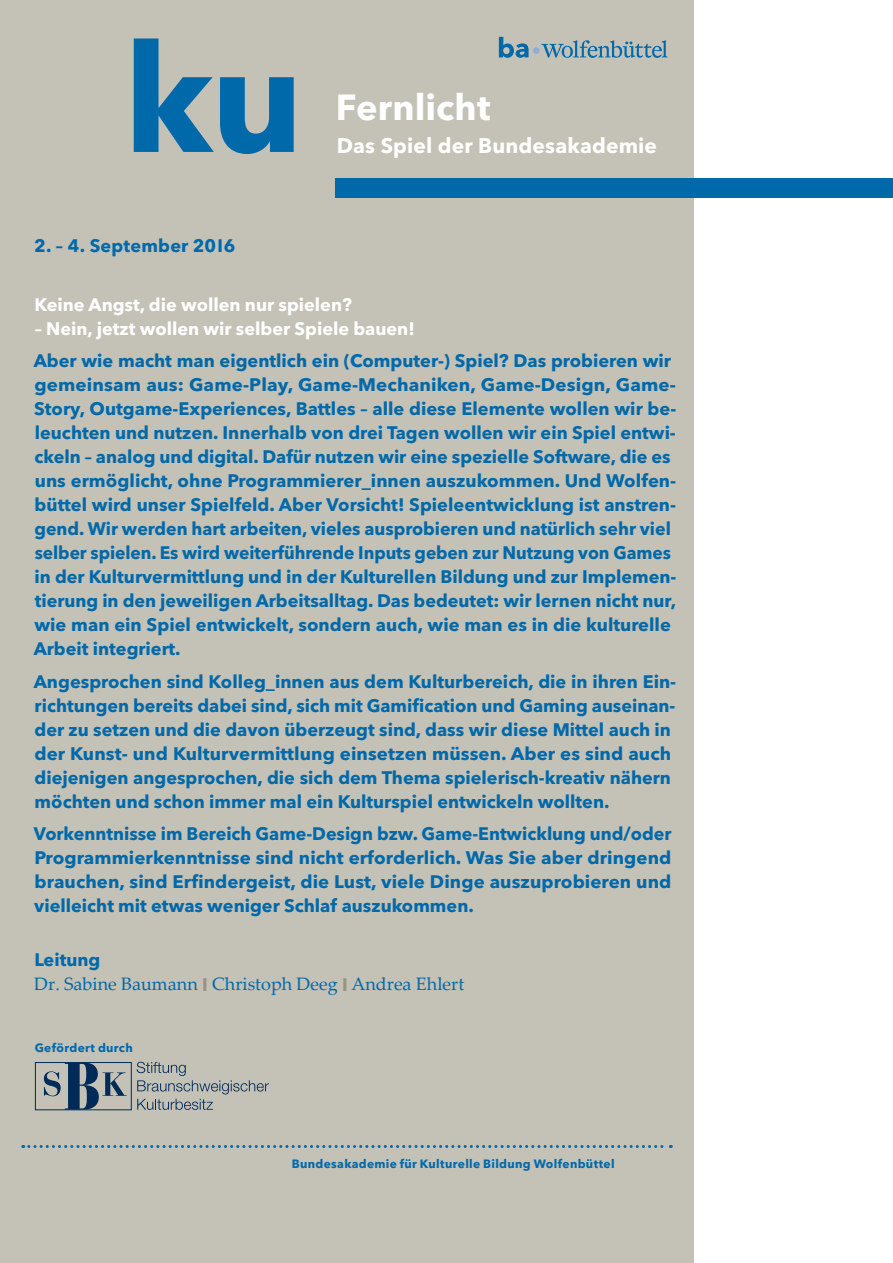
<style>
.page{position:relative;width:893px;height:1263px;background:#fff}
.page>*{position:absolute;margin:0;border:0;box-sizing:border-box;transform-origin:0 0}
.t1{font:700 150px "Avenir Next LT Pro Boldnew 01";color:#0069aa}
.t2{font:700 36px "Avenir Next LT Pro Boldnew 01";letter-spacing:.005em;color:#fff}
.t3{font:700 21px "Avenir Next LT Pro Boldnew 01";letter-spacing:.01em;color:#fff}
.t4{font:700 18px/24px "Avenir Next LT Pro Boldnew 01";color:#0069aa}
.t5{font:700 18px "Avenir Next LT Pro Boldnew 01";color:#fff}
.t6{font:18px "Palatino Linotype";color:#0069aa}
.t7{font:700 12px "Avenir Next LT Pro Boldnew 01";letter-spacing:.025em;color:#0069aa}
.s1{font-family:"Avenir Next LT Pro Boldnew 01";font-weight:700;color:#989482}
</style>
<div class="page">
<div style="left:0;top:0;width:693px;height:1263px;background:#c4c1b6"></div>
<svg style="left:499px;top:37px;width:30px;height:21px"></svg>
<div style="left:533px;top:47px;width:7px;height:7px;background:#8dafd6;border-radius:50%"></div>
<svg style="left:541px;top:40px;width:127px;height:18px"></svg>
<svg style="left:23px;top:1145px;width:648px;height:3px"></svg>
<div style="left:336px;top:178px;width:557px;height:19px;background:#0069aa"></div>
<svg style="left:44px;top:1064px;width:83px;height:44px"></svg>
<div style="left:35px;top:1062px;width:97px;height:48px;border:1px solid #002b58"></div>
<svg style="left:137px;top:1062px;width:132px;height:48px"></svg>
<h1 class="t1" style="left:124px;top:7px;width:181px">ku</h1>
<p class="t4" style="left:34px;top:234px;width:203px">2. – 4. September 2016</p>
<h2 class="t2" style="left:336px;top:85px;width:156px">Fernlicht</h2>
<p class="t3" style="left:337px;top:133px;width:322px">Das Spiel der Bundesakademie</p>
<p class="t5" style="left:34px;top:293px;width:319px">Keine Angst, die wollen nur spielen?</p>
<p class="t5" style="left:35px;top:317px;width:381px">– Nein, jetzt wollen wir selber Spiele bauen!</p>
<p class="t4" style="left:34px;top:349px;width:644px">Aber wie macht man eigentlich ein (Computer-) Spiel? Das probieren wir gemeinsam aus: Game-Play, Game-Mechaniken, Game-Design, Game-Story, Outgame-Experiences, Battles – alle diese Elemente wollen wir be&shy;leuchten und nutzen. Innerhalb von drei Tagen wollen wir ein Spiel entwi&shy;ckeln – analog und digital. Dafür nutzen wir eine spezielle Software, die es uns ermöglicht, ohne Programmierer_innen auszukommen. Und Wolfen&shy;büttel wird unser Spielfeld. Aber Vorsicht! Spieleentwicklung ist anstren&shy;gend. Wir werden hart arbeiten, vieles ausprobieren und natürlich sehr viel selber spielen. Es wird weiterführende Inputs geben zur Nutzung von Games in der Kulturvermittlung und in der Kulturellen Bildung und zur Implemen&shy;tierung in den jeweiligen Arbeitsalltag. Das bedeutet: wir lernen nicht nur, wie man ein Spiel entwickelt, sondern auch, wie man es in die kulturelle Arbeit integriert.</p>
<p class="t4" style="left:34px;top:669px;width:644px">Angesprochen sind Kolleg_innen aus dem Kulturbereich, die in ihren Ein&shy;richtungen bereits dabei sind, sich mit Gamification und Gaming auseinan&shy;der zu setzen und die davon überzeugt sind, dass wir diese Mittel auch in der Kunst- und Kulturvermittlung einsetzen müssen. Aber es sind auch diejenigen angesprochen, die sich dem Thema spielerisch-kreativ nähern möchten und schon immer mal ein Kulturspiel entwickeln wollten.</p>
<p class="t4" style="left:34px;top:822px;width:639px;text-align:justify">Vorkenntnisse im Bereich Game-Design bzw. Game-Entwicklung und/oder Programmierkenntnisse sind nicht erforderlich. Was Sie aber dringend brauchen, sind Erfindergeist, die Lust, viele Dinge auszuprobieren und vielleicht mit etwas weniger Schlaf auszukommen.</p>
<p class="t4" style="left:34px;top:947px;width:67px">Leitung</p>
<p class="t6" style="left:34px;top:971px;width:431px">Dr. Sabine Baumann <span class="s1">I</span> Christoph Deeg <span class="s1">I</span> Andrea Ehlert</p>
<p class="t7" style="left:35px;top:1041px;width:100px">Gefördert durch</p>
<p class="t7" style="left:292px;top:1156px;width:324px">Bundesakademie für Kulturelle Bildung Wolfenbüttel</p>
</div>
